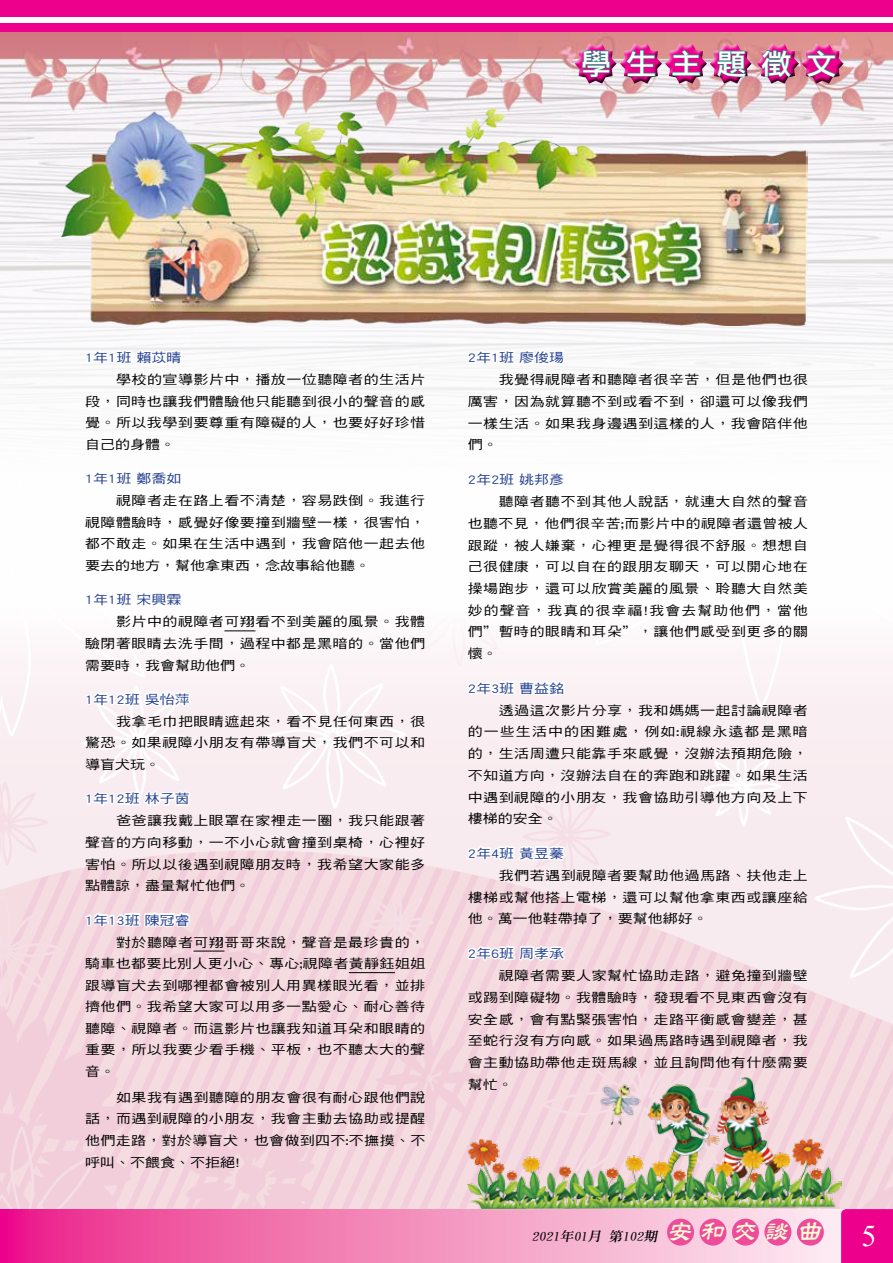
<style>
.page{position:relative;width:893px;height:1263px;background:#fff}
.page>*{position:absolute;margin:0;border:0;box-sizing:border-box;transform-origin:0 0}
.t1{font:28.5px "DF Li Hei Std W5";letter-spacing:.505em;color:#fff;scale:1.05 1}
.t2{font:12.75px/21.6px "DF Hei Std W5";letter-spacing:.03em;color:#000;text-align:justify;scale:1.18 1}
.t3{font:12.75px/21.8px "DF Hei Std W5";letter-spacing:.03em;color:#000;text-align:justify;scale:1.16 1}
.t4{font:12.75px "DF Hei Std W5";color:#24408f;scale:1.18 1}
.t5{font:italic 12.75px "Inn Ming Extra";color:#000;scale:1.1 1}
.s1{font-family:"Times New Roman";font-style:normal;font-size:30px;color:#fff}
</style>
<div class="page">
<img style="left:0;top:630px;width:893px;height:579px">
<svg style="left:0;top:0;width:1px;height:17px"></svg>
<div style="left:1px;top:0;width:892px;height:17px;background:#ec008c"></div>
<div style="left:1px;top:23px;width:892px;height:9px;background:#ec008c"></div>
<hr style="left:0;top:1209px;width:1px;height:54px;background:#ec008c">
<svg style="left:1px;top:1209px;width:840px;height:54px;background:#f387ba"></svg>
<div style="left:841px;top:1209px;width:52px;height:54px;background:#ec008c"></div>
<div style="left:667px;top:1218px;width:27px;height:27px;background:#ed4c9a;border-radius:50%"></div>
<div style="left:699px;top:1218px;width:27px;height:27px;background:#ed4c9a;border-radius:50%"></div>
<div style="left:732px;top:1218px;width:27px;height:27px;background:#ed4c9a;border-radius:50%"></div>
<div style="left:764px;top:1218px;width:27px;height:27px;background:#ed4c9a;border-radius:50%"></div>
<div style="left:797px;top:1218px;width:27px;height:27px;background:#ed4c9a;border-radius:50%"></div>
<img style="left:0;top:32px;width:893px;height:393px">
<div style="left:574px;top:42px;width:45px;height:37px;background:#da8b89"></div>
<div style="left:574px;top:43px;width:45px;height:41px;background:#000;opacity:.75"></div>
<div style="left:620px;top:42px;width:44px;height:37px;background:#dc8d8b"></div>
<div style="left:665px;top:42px;width:44px;height:37px;background:#dd8f8c"></div>
<div style="left:709px;top:42px;width:45px;height:37px;background:#fff;opacity:.75"></div>
<div style="left:709px;top:43px;width:45px;height:41px;background:#000;opacity:.75"></div>
<div style="left:757px;top:42px;width:44px;height:37px;background:#de938f"></div>
<div style="left:801px;top:42px;width:45px;height:37px;background:#fff;opacity:.75"></div>
<div style="left:801px;top:43px;width:45px;height:41px;background:#000;opacity:.75"></div>
<img style="left:574px;top:44px;width:270px;height:40px">
<hr style="left:224px;top:630px;width:31px;height:1px;background:#000">
<hr style="left:193px;top:951px;width:31px;height:1px;background:#000">
<hr style="left:349px;top:972px;width:46px;height:1px;background:#000">
<svg style="left:84px;top:348px;width:100px;height:56px"></svg>
<svg style="left:84px;top:630px;width:100px;height:16px"></svg>
<svg style="left:84px;top:674px;width:108px;height:72px"></svg>
<svg style="left:84px;top:785px;width:108px;height:61px"></svg>
<svg style="left:84px;top:910px;width:118px;height:57px"></svg>
<svg style="left:465px;top:334px;width:102px;height:70px"></svg>
<svg style="left:465px;top:668px;width:102px;height:67px"></svg>
<svg style="left:465px;top:828px;width:102px;height:72px"></svg>
<svg style="left:465px;top:943px;width:104px;height:57px"></svg>
<img style="left:62px;top:108px;width:746px;height:217px">
<img style="left:468px;top:1077px;width:373px;height:132px">
<h1 class="t1" style="left:581px;top:48px;width:245px">學 生主題徵文</h1>
<p class="t4" style="left:85px;top:351px;width:83px">1年1班 賴苡晴</p>
<p class="t2" style="left:85px;top:369px;width:290px;text-indent:31px">學校的宣導影片中，播放一位聽障者的生活片段，同時也讓我們體驗他只能聽到很小的聲音的感覺。所以我學到要尊重有障礙的人，也要好好珍惜自己的身體。</p>
<p class="t4" style="left:85px;top:472px;width:83px">1年1班 鄭喬如</p>
<p class="t2" style="left:85px;top:490px;width:290px;text-indent:31px">視障者走在路上看不清楚，容易跌倒。我進行視障體驗時，感覺好像要撞到牆壁一樣，很害怕，都不敢走。如果在生活中遇到，我會陪他一起去他要去的地方，幫他拿東西，念故事給他聽。</p>
<p class="t4" style="left:85px;top:593px;width:83px">1年1班 宋興霖</p>
<p class="t2" style="left:85px;top:611px;width:290px;text-indent:31px">影片中的視障者可翔看不到美麗的風景。我體驗閉著眼睛去洗手間，過程中都是黑暗的。當他們需要時，我會幫助他們。</p>
<p class="t4" style="left:85px;top:692px;width:90px">1年12班 吳怡萍</p>
<p class="t2" style="left:85px;top:710px;width:290px;text-indent:31px">我拿毛巾把眼睛遮起來，看不見任何東西，很驚恐。如果視障小朋友有帶導盲犬，我們不可以和導盲犬玩。</p>
<p class="t4" style="left:85px;top:792px;width:90px">1年12班 林子茵</p>
<p class="t2" style="left:85px;top:810px;width:290px;text-indent:31px">爸爸讓我戴上眼罩在家裡走一圈，我只能跟著聲音的方向移動，一不小心就會撞到桌椅，心裡好害怕。所以以後遇到視障朋友時，我希望大家能多點體諒，盡量幫忙他們。</p>
<p class="t4" style="left:85px;top:913px;width:90px">1年13班 陳冠睿</p>
<p class="t2" style="left:85px;top:931px;width:290px;text-indent:31px">對於聽障者可翔哥哥來說，聲音是最珍貴的，騎車也都要比別人更小心、專心;視障者黃靜鈺姐姐跟導盲犬去到哪裡都會被別人用異樣眼光看，並排擠他們。我希望大家可以用多一點愛心、耐心善待聽障、視障者。而這影片也讓我知道耳朵和眼睛的重要，所以我要少看手機、平板，也不聽太大的聲音。</p>
<p class="t2" style="left:85px;top:1086px;width:290px;text-indent:31px">如果我有遇到聽障的朋友會很有耐心跟他們說話，而遇到視障的小朋友，我會主動去協助或提醒他們走路，對於導盲犬，也會做到四不:不撫摸、不呼叫、不餵食、不拒絕!</p>
<p class="t4" style="left:468px;top:351px;width:83px">2年1班 廖俊瑒</p>
<p class="t2" style="left:468px;top:369px;width:290px;text-indent:31px">我覺得視障者和聽障者很辛苦，但是他們也很厲害，因為就算聽不到或看不到，卻還可以像我們一樣生活。如果我身邊遇到這樣的人，我會陪伴他們。</p>
<p class="t4" style="left:468px;top:472px;width:83px">2年2班 姚邦彥</p>
<p class="t3" style="left:468px;top:490px;width:295px;text-indent:31px">聽障者聽不到其他人說話，就連大自然的聲音也聽不見，他們很辛苦;而影片中的視障者還曾被人跟蹤，被人嫌棄，心裡更是覺得很不舒服。想想自己很健康，可以自在的跟朋友聊天，可以開心地在操場跑步，還可以欣賞美麗的風景、聆聽大自然美妙的聲音，我真的很幸福!我會去幫助他們，當他們”暫時的眼睛和耳朵”，讓他們感受到更多的關懷。</p>
<p class="t4" style="left:468px;top:681px;width:83px">2年3班 曹益銘</p>
<p class="t2" style="left:468px;top:699px;width:290px;text-indent:31px">透過這次影片分享，我和媽媽一起討論視障者的一些生活中的困難處，例如:視線永遠都是黑暗的，生活周遭只能靠手來感覺，沒辦法預期危險，不知道方向，沒辦法自在的奔跑和跳躍。如果生活中遇到視障的小朋友，我會協助引導他方向及上下樓梯的安全。</p>
<p class="t4" style="left:468px;top:846px;width:83px">2年4班 黃昱蓁</p>
<p class="t2" style="left:468px;top:864px;width:290px;text-indent:31px">我們若遇到視障者要幫助他過馬路、扶他走上樓梯或幫他搭上電梯，還可以幫他拿東西或讓座給他。萬一他鞋帶掉了，要幫他綁好。</p>
<p class="t4" style="left:468px;top:946px;width:83px">2年6班 周孝承</p>
<p class="t2" style="left:468px;top:964px;width:290px;text-indent:31px">視障者需要人家幫忙協助走路，避免撞到牆壁或踢到障礙物。我體驗時，發現看不見東西會沒有安全感，會有點緊張害怕，走路平衡感會變差，甚至蛇行沒有方向感。如果過馬路時遇到視障者，我會主動協助帶他走斑馬線，並且詢問他有什麼需要幫忙。</p>
<p class="t5" style="left:532px;top:1229px;width:315px">2021年01月 第102期<sup>安和交談曲</sup> <span class="s1">5</span></p>
</div>
